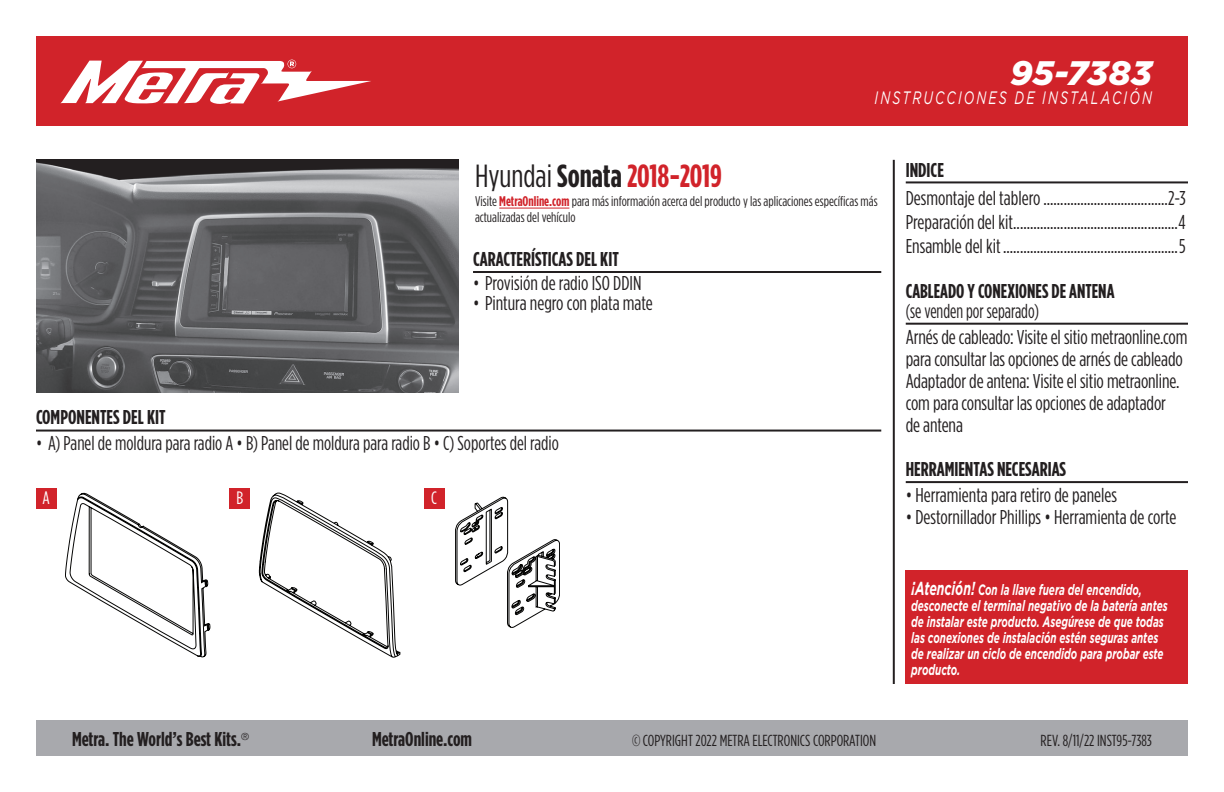
<style>
.page{position:relative;width:1224px;height:792px;background:#fff}
.page>*{position:absolute;margin:0;border:0;box-sizing:border-box;transform-origin:0 0}
.t1{font:italic 900 34px "Gotham";color:#fff}
.t2{font:700 32px "Gotham Condensed";color:#d1232a}
.t3{font:20px/22px "Gotham Condensed";letter-spacing:-.005em;color:#231f20;text-align:justify}
.t4{font:700 20px "Gotham Condensed";color:#231f20}
.t5{font:20px/26px "Gotham Condensed";letter-spacing:-.005em;color:#231f20;scale:.9 1}
.t6{font:italic 18px "Gotham";letter-spacing:.17em;color:#fff;scale:.7 1}
.t7{font:18px "Gotham Condensed";color:#fff}
.t8{font:16px "Gotham Condensed";color:#231f20}
.t9{font:italic 700 15px/16px "Gotham";color:#fff;scale:.66 1}
.t10{font:14px/16px "Gotham Condensed";color:#231f20}
.s1{font-weight:400;color:#231f20}
.s2{color:#231f20}
.s3{font-weight:700;color:#d1232a}
.s4{font-size:18.8px}
</style>
<div class="page">
<div style="left:36px;top:720px;width:1152px;height:36px;background:#a8a9ad"></div>
<hr style="left:893px;top:160px;width:2px;height:524px;background:#231f20">
<div style="left:906px;top:570px;width:282px;height:114px;background:#d1232a"></div>
<div style="left:36px;top:36px;width:1152px;height:90px;background:#d1232a"></div>
<svg style="left:60px;top:60px;width:311px;height:44px"></svg>
<img style="left:36px;top:160px;width:423px;height:232px">
<hr style="left:473px;top:271px;width:408px;height:2px;background:#231f20">
<hr style="left:36px;top:430px;width:845px;height:2px;background:#231f20">
<hr style="left:906px;top:481px;width:282px;height:2px;background:#231f20">
<hr style="left:499px;top:208px;width:70px;height:1px;background:#d1232a">
<hr style="left:906px;top:181px;width:282px;height:2px;background:#231f20">
<hr style="left:906px;top:323px;width:282px;height:2px;background:#231f20">
<svg style="left:65px;top:493px;width:145px;height:164px"></svg>
<svg style="left:259px;top:493px;width:141px;height:165px"></svg>
<svg style="left:455px;top:497px;width:105px;height:131px"></svg>
<div style="left:36px;top:488px;width:21px;height:21px;background:#d1232a"></div>
<div style="left:230px;top:488px;width:20px;height:21px;background:#d1232a"></div>
<div style="left:424px;top:488px;width:20px;height:21px;background:#d1232a"></div>
<h1 class="t1" style="left:1011px;top:53px;width:143px">95-7383</h1>
<p class="t6" style="left:875px;top:88px;width:398px">INSTRUCCIONES DE INSTALACIÓN</p>
<h2 class="t2" style="left:475px;top:158px;width:249px"><span class="s1">Hyundai</span> <span class="s2">Sonata</span> 2018-2019</h2>
<p class="t10" style="left:475px;top:193px;width:404px">Visite <span class="s3">MetraOnline.com</span> para más información acerca del producto y las aplicaciones específicas más actualizadas del vehículo</p>
<p class="t4" style="left:473px;top:248px;width:147px">CARACTERÍSTICAS DEL KIT</p>
<p class="t3" style="left:473px;top:272px;width:170px">• Provisión de radio ISO DDIN</p>
<p class="t3" style="left:473px;top:292px;width:181px">• Pintura negro con plata mate</p>
<p class="t4" style="left:36px;top:406px;width:131px">COMPONENTES DEL KIT</p>
<p class="t3" style="left:36px;top:432px;width:524px">• A) Panel de moldura para radio A • B) Panel de moldura para radio B • C) Soportes del radio</p>
<p class="t7" style="left:43px;top:488px;width:9px">A</p>
<p class="t7" style="left:236px;top:488px;width:8px">B</p>
<p class="t7" style="left:431px;top:488px;width:7px">C</p>
<p class="t4" style="left:906px;top:158px;width:40px">INDICE</p>
<p class="t3" style="left:906px;top:185px;width:281px;line-height:24px">Desmontaje del tablero .....................................2-3<br>Preparación del kit.................................................4<br>Ensamble del kit....................................................5</p>
<p class="t4" style="left:906px;top:279px;width:210px">CABLEADO Y CONEXIONES DE ANTENA</p>
<p class="t5" style="left:906px;top:297px;width:315px">(se venden por separado)<br>Arnés de cableado: Visite el sitio metraonline.com</p>
<p class="t3" style="left:906px;top:347px;width:279px;text-align:left">para consultar las opciones de arnés de cableado Adaptador de antena: Visite el sitio metraonline. com para consultar las opciones de adaptador de antena</p>
<p class="t4" style="left:906px;top:458px;width:162px">HERRAMIENTAS NECESARIAS</p>
<p class="t3" style="left:906px;top:484px;width:213px">• Herramienta para retiro de paneles</p>
<p class="t3" style="left:906px;top:506px;width:272px">• Destornillador Phillips • Herramienta de corte</p>
<p class="t9" style="left:911px;top:582px;width:390px"><span class="s4">¡Atención!</span> Con la llave fuera del encendido, desconecte el terminal negativo de la batería antes de instalar este producto. Asegúrese de que todas las conexiones de instalación estén seguras antes de realizar un ciclo de encendido para probar este producto.</p>
<p class="t4" style="left:72px;top:728px;width:179px">Metra. The World’s Best Kits.<sup>®</sup></p>
<p class="t4" style="left:372px;top:728px;width:102px">MetraOnline.com</p>
<p class="t8" style="left:632px;top:732px;width:246px">© COPYRIGHT 2022 METRA ELECTRONICS CORPORATION</p>
<p class="t8" style="left:1041px;top:732px;width:113px">REV. 8/11/22 INST95-7383</p>
</div>
